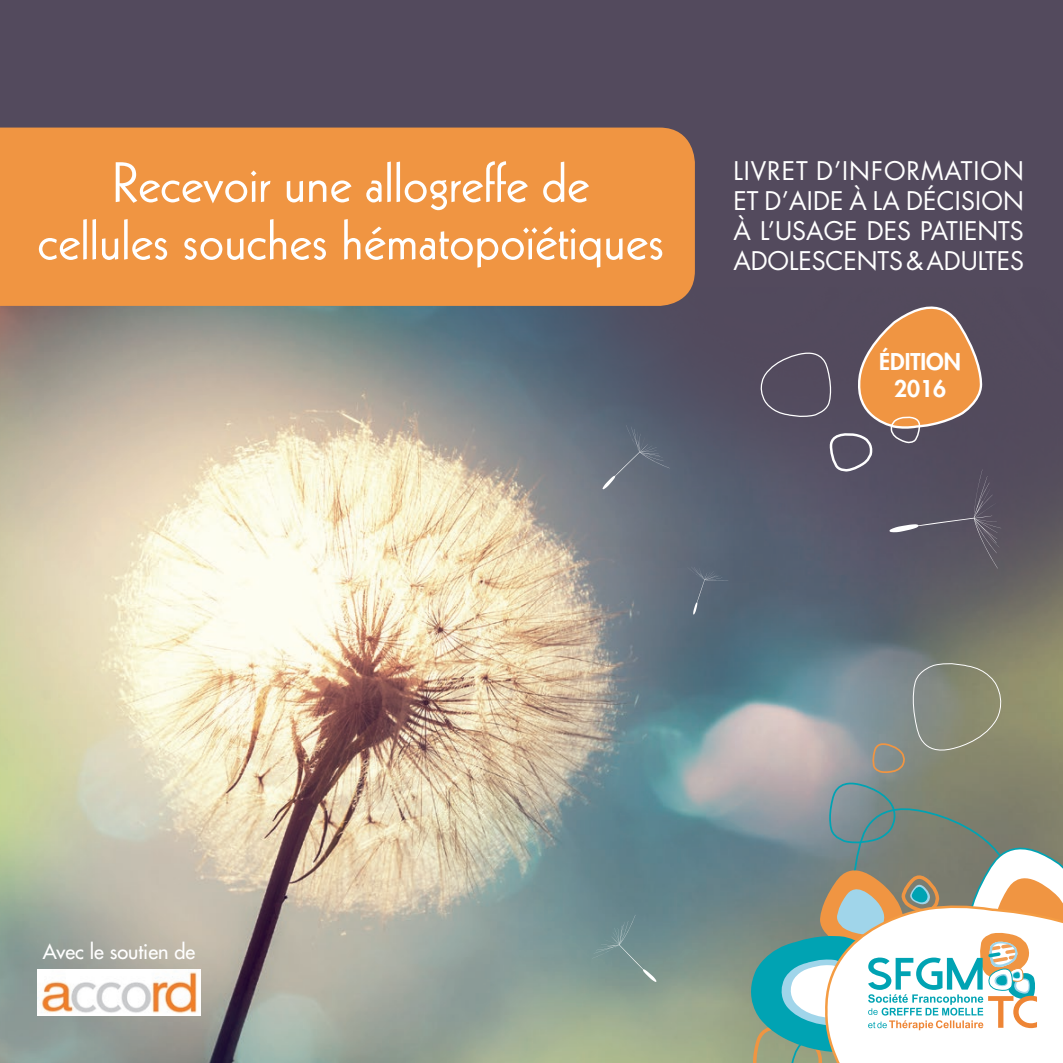
<style>
.page{position:relative;width:1063px;height:1063px;background:#534a5d}
.page>*{position:absolute;margin:0;border:0;box-sizing:border-box;transform-origin:0 0}
.t1{font:55px/57.5px "Kabel";color:#fff;text-align:center}
.t2{font:25px/30px "Futura";color:#fff;text-align:justify}
.t3{font:800 22.5px/27px "Futura";color:#fff;text-align:center}
.t4{font:20px "Futura";color:#fff}
</style>
<div class="page">
<img style="left:0;top:306px;width:1063px;height:757px">
<div style="left:0;top:128px;width:695px;height:178px;background:#f09542"></div>
<svg style="left:872px;top:661px;width:135px;height:112px;background:#878c7e"></svg>
<svg style="left:742px;top:779px;width:321px;height:284px;background:#a9b7af"></svg>
<svg style="left:602px;top:425px;width:68px;height:64px;background:#656e7c"></svg>
<svg style="left:592px;top:915px;width:65px;height:67px;background:#769292"></svg>
<svg style="left:756px;top:306px;width:245px;height:263px"></svg>
<svg style="left:688px;top:567px;width:40px;height:48px;background:#5d6b7a"></svg>
<img style="left:37px;top:970px;width:164px;height:45px">
<h1 class="t1" style="left:38px;top:154px;width:628px">Recevoir une allogreffe de<br>cellules souches hématopoïétiques</h1>
<p class="t2" style="left:733px;top:156px;width:292px">LIVRET D’INFORMATION ET D’AIDE À LA DÉCISION À L’USAGE DES PATIENTS ADOLESCENTS&amp;ADULTES</p>
<p class="t3" style="left:879px;top:349px;width:83px">ÉDITION<br>2016</p>
<p class="t4" style="left:43px;top:939px;width:154px">Avec le soutien de</p>
</div>
